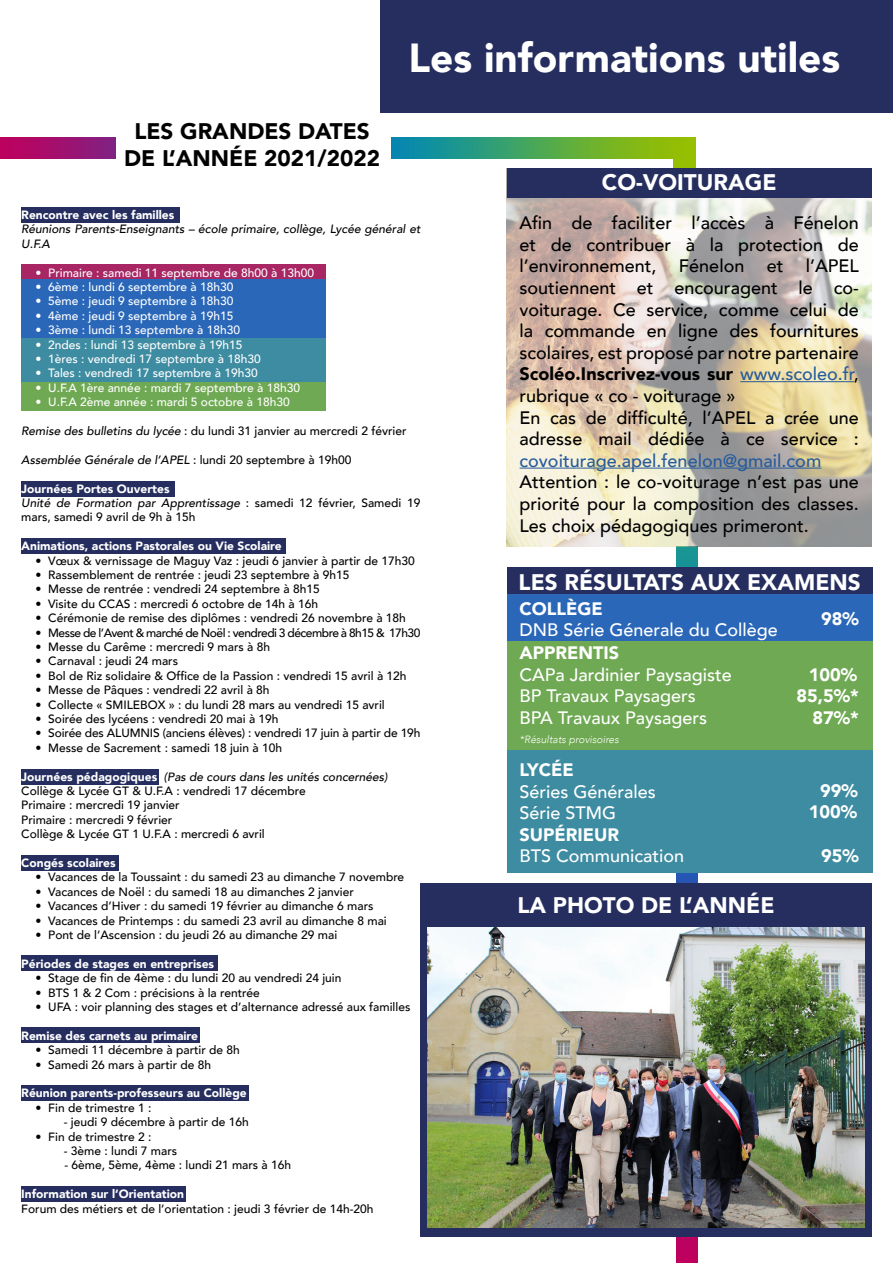
<style>
.page{position:relative;width:893px;height:1263px;background:#fff}
.page>*{position:absolute;margin:0;border:0;box-sizing:border-box;transform-origin:0 0}
.t1{font:900 40.5px "Avenir";color:#fff}
.t2{font:900 22.5px "Avenir";color:#fff}
.t3{font:900 22.5px/27px "Avenir";color:#020203;text-align:center}
.t4{font:500 18px/21.6px "Avenir";color:#000}
.t5{font:500 18px/21.6px "Avenir";color:#fff}
.t6{font:900 18px/21.9px "Avenir";color:#fff;text-align:right}
.t7{font:500 18px "Avenir";color:#275b9b}
.t8{font:500 12px/14.4px "Avenir";color:#000}
.t9{font:500 12px "Avenir";color:#fff}
.t10{font:900 12px "Avenir";color:#fff}
.t11{font:italic 500 12px/14.4px "Avenir";color:#000}
.t12{font:500 12px "Avenir";letter-spacing:-.04em;color:#000}
.t13{font:italic 300 10.5px "Avenir";color:#fff}
.s1{font-style:italic}
.s2{font-style:normal}
.s3{font-weight:900;color:#fff}
.s4{font-weight:900}
.s5{color:#275b9b}
</style>
<div class="page">
<div style="left:21px;top:1186px;width:165px;height:15px;background:#252e5f"></div>
<div style="left:21px;top:1085px;width:228px;height:16px;background:#252e5f"></div>
<div style="left:21px;top:1027px;width:178px;height:16px;background:#252e5f"></div>
<div style="left:21px;top:955px;width:196px;height:16px;background:#252e5f"></div>
<div style="left:21px;top:855px;width:98px;height:15px;background:#252e5f"></div>
<img style="left:674px;top:158px;width:21px;height:10px">
<img style="left:677px;top:547px;width:21px;height:716px">
<img style="left:507px;top:197px;width:365px;height:350px">
<div style="left:21px;top:769px;width:138px;height:15px;background:#252e5f"></div>
<div style="left:21px;top:538px;width:265px;height:16px;background:#252e5f"></div>
<div style="left:21px;top:481px;width:154px;height:16px;background:#252e5f"></div>
<div style="left:21px;top:207px;width:159px;height:16px;background:#252e5f"></div>
<div style="left:21px;top:381px;width:305px;height:29px;background:#6fa953"></div>
<div style="left:21px;top:337px;width:305px;height:44px;background:#3e8ca1"></div>
<div style="left:21px;top:279px;width:305px;height:58px;background:#2a67b8"></div>
<div style="left:21px;top:264px;width:305px;height:15px;background:#a72663"></div>
<div style="left:380px;top:0;width:513px;height:112px;background:#252e5f"></div>
<div style="left:420px;top:883px;width:452px;height:354px;background:#252e5f"></div>
<div style="left:507px;top:567px;width:365px;height:27px;background:#252e5f"></div>
<div style="left:507px;top:168px;width:365px;height:29px;background:#252e5f"></div>
<div style="left:507px;top:594px;width:365px;height:47px;background:#2a67b8"></div>
<div style="left:507px;top:641px;width:365px;height:109px;background:#6fa953"></div>
<div style="left:507px;top:750px;width:365px;height:123px;background:#3e8ca1"></div>
<hr style="left:740px;top:381px;width:114px;height:1px;background:#275b9b">
<hr style="left:520px;top:468px;width:301px;height:1px;background:#275b9b">
<img style="left:0;top:137px;width:695px;height:21px">
<div style="left:116px;top:121px;width:274px;height:61px;background:#fff"></div>
<img style="left:427px;top:928px;width:438px;height:299px">
<h2 class="t3" style="left:124px;top:117px;width:257px">LES GRANDES DATES<br>DE L’ANNÉE 2021/2022</h2>
<h1 class="t1" style="left:408px;top:23px;width:433px">Les informations utiles</h1>
<h2 class="t2" style="left:602px;top:163px;width:176px">CO-VOITURAGE</h2>
<p class="t10" style="left:21px;top:204px;width:155px">Rencontre avec les familles</p>
<p class="t11" style="left:21px;top:222px;width:401px">Réunions Parents-Enseignants – école primaire, collège, Lycée général et<br>U.F.A</p>
<p class="t9" style="left:36px;top:262px;width:280px">• Primaire : samedi 11 septembre de 8h00 à 13h00</p>
<p class="t9" style="left:36px;top:276px;width:199px">• 6ème : lundi 6 septembre à 18h30</p>
<p class="t9" style="left:36px;top:291px;width:199px">• 5ème : jeudi 9 septembre à 18h30</p>
<p class="t9" style="left:36px;top:305px;width:199px">• 4ème : jeudi 9 septembre à 19h15</p>
<p class="t9" style="left:36px;top:320px;width:206px">• 3ème : lundi 13 septembre à 18h30</p>
<p class="t9" style="left:36px;top:334px;width:209px">• 2ndes : lundi 13 septembre à 19h15</p>
<p class="t9" style="left:36px;top:348px;width:227px">• 1ères : vendredi 17 septembre à 18h30</p>
<p class="t9" style="left:36px;top:363px;width:224px">• Tales : vendredi 17 septembre à 19h30</p>
<p class="t9" style="left:36px;top:377px;width:266px">• U.F.A 1ère année : mardi 7 septembre à 18h30</p>
<p class="t9" style="left:36px;top:392px;width:256px">• U.F.A 2ème année : mardi 5 octobre à 18h30</p>
<p class="t8" style="left:21px;top:423px;width:387px"><span class="s1">Remise des bulletins du lycée</span> : du lundi 31 janvier au mercredi 2 février</p>
<p class="t11" style="left:21px;top:453px;width:332px">Assemblée Générale de l’APEL <span class="s2">: lundi 20 septembre à 19h00</span></p>
<p class="t8" style="left:21px;top:481px;width:401px"><span class="s3">Journées Portes Ouvertes<br></span><span class="s1">Unité de Formation par Apprentissage</span> : samedi 12 février, Samedi 19 mars, samedi 9 avril de 9h à 15h</p>
<p class="t10" style="left:21px;top:536px;width:262px">Animations, actions Pastorales ou Vie Scolaire</p>
<p class="t8" style="left:36px;top:553px;width:381px">• Vœux &amp; vernissage de Maguy Vaz : jeudi 6 janvier à partir de 17h30</p>
<p class="t8" style="left:36px;top:567px;width:315px">• Rassemblement de rentrée : jeudi 23 septembre à 9h15</p>
<p class="t8" style="left:36px;top:581px;width:286px">• Messe de rentrée : vendredi 24 septembre à 8h15</p>
<p class="t8" style="left:36px;top:596px;width:284px">• Visite du CCAS : mercredi 6 octobre de 14h à 16h</p>
<p class="t8" style="left:36px;top:610px;width:372px">• Cérémonie de remise des diplômes : vendredi 26 novembre à 18h</p>
<p class="t12" style="left:36px;top:622px;width:386px">• Messe de l’Avent &amp; marché de Noël : vendredi 3 décembre à 8h15 &amp; 17h30</p>
<p class="t8" style="left:36px;top:639px;width:236px">• Messe du Carême : mercredi 9 mars à 8h</p>
<p class="t8" style="left:36px;top:653px;width:144px">• Carnaval : jeudi 24 mars</p>
<p class="t8" style="left:36px;top:668px;width:373px">• Bol de Riz solidaire &amp; Office de la Passion : vendredi 15 avril à 12h</p>
<p class="t8" style="left:36px;top:682px;width:236px">• Messe de Pâques : vendredi 22 avril à 8h</p>
<p class="t8" style="left:36px;top:697px;width:351px">• Collecte « SMILEBOX » : du lundi 28 mars au vendredi 15 avril</p>
<p class="t8" style="left:36px;top:711px;width:245px">• Soirée des lycéens : vendredi 20 mai à 19h</p>
<p class="t8" style="left:36px;top:725px;width:386px">• Soirée des ALUMNIS (anciens élèves) : vendredi 17 juin à partir de 19h</p>
<p class="t8" style="left:36px;top:740px;width:248px">• Messe de Sacrement : samedi 18 juin à 10h</p>
<p class="t8" style="left:21px;top:769px;width:368px"><span class="s3">Journées pédagogiques</span> <span class="s1">(Pas de cours dans les unités concernées)<br></span>Collège &amp; Lycée GT &amp; U.F.A : vendredi 17 décembre<br>Primaire : mercredi 19 janvier<br>Primaire : mercredi 9 février<br>Collège &amp; Lycée GT 1 U.F.A : mercredi 6 avril</p>
<p class="t10" style="left:21px;top:852px;width:96px">Congés scolaires</p>
<p class="t8" style="left:36px;top:869px;width:370px">• Vacances de la Toussaint : du samedi 23 au dimanche 7 novembre</p>
<p class="t8" style="left:36px;top:884px;width:320px">• Vacances de Noël : du samedi 18 au dimanches 2 janvier</p>
<p class="t8" style="left:36px;top:898px;width:339px">• Vacances d’Hiver : du samedi 19 février au dimanche 6 mars</p>
<p class="t8" style="left:36px;top:913px;width:353px">• Vacances de Printemps : du samedi 23 avril au dimanche 8 mai</p>
<p class="t8" style="left:36px;top:927px;width:303px">• Pont de l’Ascension : du jeudi 26 au dimanche 29 mai</p>
<p class="t10" style="left:21px;top:953px;width:194px">Périodes de stages en entreprises</p>
<p class="t8" style="left:36px;top:970px;width:307px">• Stage de fin de 4ème : du lundi 20 au vendredi 24 juin</p>
<p class="t8" style="left:36px;top:985px;width:226px">• BTS 1 &amp; 2 Com : précisions à la rentrée</p>
<p class="t8" style="left:36px;top:999px;width:376px">• UFA : voir planning des stages et d’alternance adressé aux familles</p>
<p class="t10" style="left:21px;top:1025px;width:178px">Remise des carnets au primaire</p>
<p class="t8" style="left:36px;top:1042px;width:206px">• Samedi 11 décembre à partir de 8h</p>
<p class="t8" style="left:36px;top:1057px;width:177px">• Samedi 26 mars à partir de 8h</p>
<p class="t10" style="left:21px;top:1083px;width:227px">Réunion parents-professeurs au Collège</p>
<p class="t8" style="left:36px;top:1100px;width:117px">• Fin de trimestre 1 :</p>
<p class="t8" style="left:64px;top:1114px;width:187px">- jeudi 9 décembre à partir de 16h</p>
<p class="t8" style="left:36px;top:1129px;width:117px">• Fin de trimestre 2 :</p>
<p class="t8" style="left:64px;top:1143px;width:115px">- 3ème : lundi 7 mars</p>
<p class="t8" style="left:64px;top:1157px;width:228px">- 6ème, 5ème, 4ème : lundi 21 mars à 16h</p>
<p class="t10" style="left:21px;top:1184px;width:164px">Information sur l’Orientation</p>
<p class="t8" style="left:21px;top:1201px;width:354px">Forum des métiers et de l’orientation : jeudi 3 février de 14h-20h</p>
<p class="t4" style="left:520px;top:211px;width:341px">Afin de faciliter l’accès à Fénelon et de contribuer à la protection de l’environnement, Fénelon et l’APEL soutiennent et encouragent le co&shy;voiturage. Ce service, comme celui de la commande en ligne des fournitures scolaires, est proposé par notre partenaire <span class="s4">Scoléo.Inscrivez-vous sur</span> <span class="s5">www.scoleo.fr</span>, rubrique « co - voiturage »<br>En cas de difficulté, l’APEL a crée une adresse mail dédiée à ce service :</p>
<h3 class="t7" style="left:520px;top:445px;width:303px">covoiturage.apel.fenelon@gmail.com</h3>
<h3 class="t4" style="left:520px;top:470px;width:341px;text-align:justify">Attention : le co-voiturage n’est pas une priorité pour la composition des classes.<br>Les choix pédagogiques primeront.</h3>
<h2 class="t2" style="left:519px;top:562px;width:344px">LES RÉSULTATS AUX EXAMENS</h2>
<h3 class="t6" style="left:520px;top:597px;width:85px">COLLÈGE</h3>
<h3 class="t5" style="left:520px;top:618px;width:260px">DNB Série Génerale du Collège</h3>
<h3 class="t6" style="left:520px;top:641px;width:101px">APPRENTIS</h3>
<h3 class="t5" style="left:520px;top:663px;width:214px">CAPa Jardinier Paysagiste<br>BP Travaux Paysagers<br>BPA Travaux Paysagers</h3>
<h3 class="t6" style="left:520px;top:758px;width:56px">LYCÉE</h3>
<h3 class="t5" style="left:520px;top:779px;width:138px">Séries Générales<br>Série STMG</h3>
<h3 class="t6" style="left:520px;top:823px;width:101px">SUPÉRIEUR</h3>
<h3 class="t5" style="left:520px;top:844px;width:166px">BTS Communication</h3>
<p class="t13" style="left:520px;top:733px;width:101px">*Résultats provisoires</p>
<h2 class="t2" style="left:517px;top:886px;width:259px">LA PHOTO DE L’ANNÉE</h2>
<h3 class="t6" style="left:821px;top:607px;width:39px">98%</h3>
<h3 class="t6" style="left:797px;top:663px;width:64px">100%<br>85,5%*<br>87%*</h3>
<h3 class="t6" style="left:809px;top:779px;width:51px;line-height:21px">99%<br>100%</h3>
<h3 class="t6" style="left:821px;top:845px;width:39px">95%</h3>
</div>
